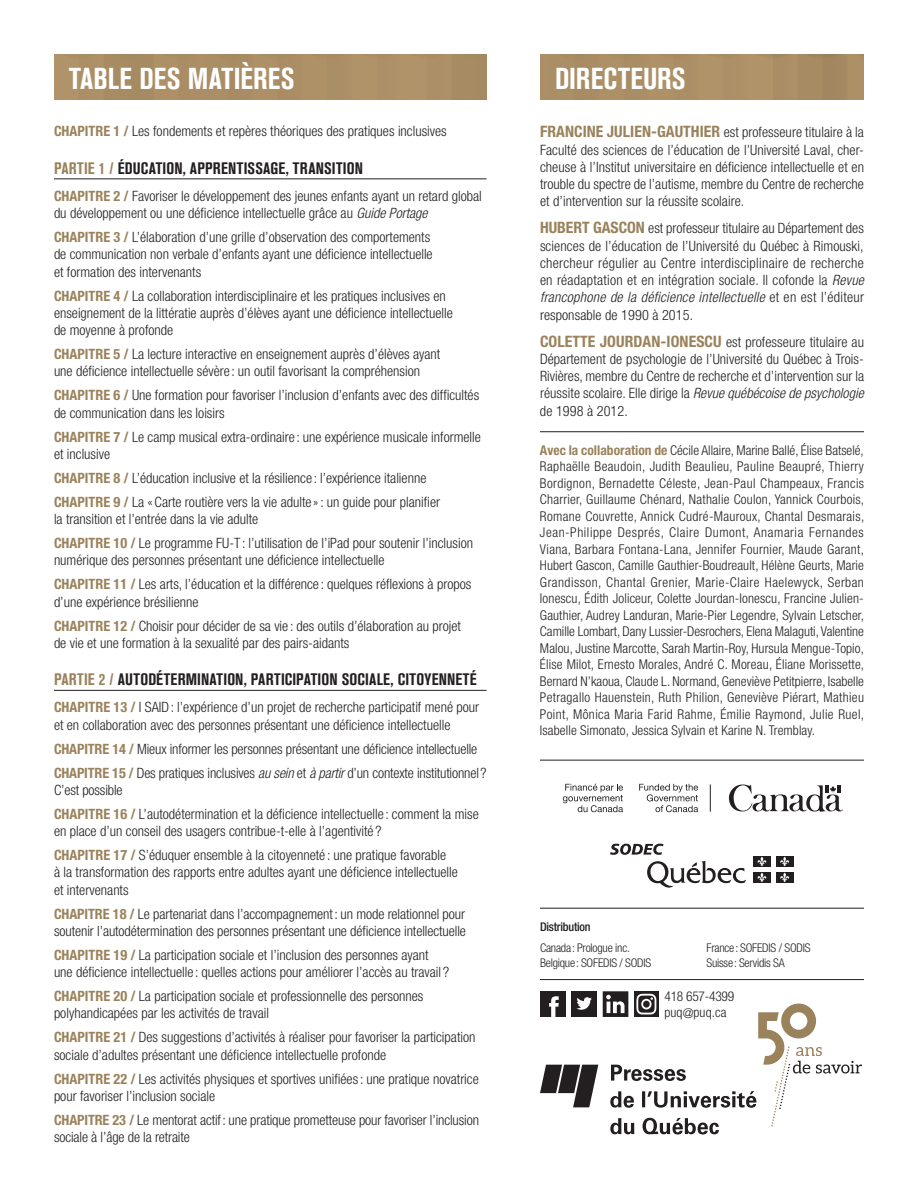
<style>
.page{position:relative;width:918px;height:1188px;background:#fff}
.page>*{position:absolute;margin:0;border:0;box-sizing:border-box;transform-origin:0 0}
._1_Fiche_Titre_verso{font:700 condensed 30px "Akzidenz Grotesk BE";letter-spacing:.01em;color:#fff}
._2_Fiche_Niv1-verso{font:700 condensed 16.5px "Akzidenz Grotesk BE";letter-spacing:.015em;color:#231f20}
._3_Fiche_Niv2-verso{font:300 condensed 14.25px/17.2px "Helvetica Neue";color:#231f20}
._7_Fiche_bios_auteur{font:300 condensed 14.25px/17.2px "Helvetica Neue";letter-spacing:.005em;color:#231f20;text-align:justify}
._8_Fiche_collaborati{font:300 condensed 13.5px/16.5px "Helvetica Neue";letter-spacing:.01em;color:#231f20;text-align:justify}
._8_Fiche_collaborati-2{font:300 condensed 13.5px/15.9px "Helvetica Neue";letter-spacing:-.02em;color:#231f20}
.t1{font:300 condensed 12px/15px "Helvetica Neue";letter-spacing:-.02em;color:#231f20}
.t2{font:500 condensed 12px "Helvetica Neue";letter-spacing:-.02em;color:#231f20}
.s1{font-weight:700;color:#9a825c}
.s2{color:#9a825c}
.s3{font-style:italic}
.s4{font-weight:700;font-size:15.75px;color:#9a825c}
</style>
<div class="page">
<div style="left:54px;top:55px;width:433px;height:45px;background:#ac8f66"></div>
<div style="left:540px;top:55px;width:324px;height:45px;background:#ab8e65"></div>
<hr style="left:540px;top:979px;width:324px;height:1px;background:#231f20">
<svg style="left:540px;top:991px;width:322px;height:143px"></svg>
<hr style="left:540px;top:908px;width:324px;height:1px;background:#231f20">
<hr style="left:540px;top:760px;width:324px;height:1px;background:#231f20">
<svg style="left:729px;top:784px;width:114px;height:28px"></svg>
<svg style="left:563px;top:784px;width:60px;height:28px"></svg>
<svg style="left:639px;top:784px;width:59px;height:28px"></svg>
<svg style="left:710px;top:784px;width:1px;height:28px"></svg>
<svg style="left:647px;top:861px;width:99px;height:27px"></svg>
<div style="left:753px;top:856px;width:18px;height:11px;background:#231f20"></div>
<svg style="left:757px;top:857px;width:10px;height:9px"></svg>
<div style="left:776px;top:856px;width:17px;height:11px;background:#231f20"></div>
<svg style="left:780px;top:857px;width:9px;height:9px"></svg>
<div style="left:753px;top:872px;width:18px;height:11px;background:#231f20"></div>
<svg style="left:757px;top:873px;width:10px;height:9px"></svg>
<div style="left:776px;top:872px;width:17px;height:11px;background:#231f20"></div>
<svg style="left:780px;top:873px;width:9px;height:9px"></svg>
<svg style="left:610px;top:844px;width:54px;height:11px"></svg>
<hr style="left:540px;top:431px;width:324px;height:1px;background:#231f20">
<hr style="left:54px;top:178px;width:433px;height:1px;background:#231f20">
<hr style="left:54px;top:690px;width:433px;height:1px;background:#231f20">
<h1 class="_1_Fiche_Titre_verso" style="left:69px;top:61px;width:227px">TABLE DES MATIÈRES</h1>
<p class="_3_Fiche_Niv2-verso" style="left:54px;top:123px;width:394px"><span class="s1">CHAPITRE 1 /</span> Les fondements et repères théoriques des pratiques inclusives</p>
<p class="_2_Fiche_Niv1-verso" style="left:54px;top:159px;width:310px"><span class="s2">PARTIE 1 /</span> ÉDUCATION, APPRENTISSAGE, TRANSITION</p>
<p class="_3_Fiche_Niv2-verso" style="left:54px;top:187px;width:429px"><span class="s1">CHAPITRE 2 /</span> Favoriser le développement des jeunes enfants ayant un retard global du développement ou une déficience intellectuelle grâce au <span class="s3">Guide Portage</span></p>
<p class="_3_Fiche_Niv2-verso" style="left:54px;top:228px;width:380px"><span class="s1">CHAPITRE 3 /</span> L’élaboration d’une grille d’observation des comportements de communication non verbale d’enfants ayant une déficience intellectuelle et formation des intervenants</p>
<p class="_3_Fiche_Niv2-verso" style="left:54px;top:287px;width:400px"><span class="s1">CHAPITRE 4 /</span> La collaboration interdisciplinaire et les pratiques inclusives en enseignement de la littératie auprès d’élèves ayant une déficience intellectuelle de moyenne à profonde</p>
<p class="_3_Fiche_Niv2-verso" style="left:54px;top:345px;width:388px"><span class="s1">CHAPITRE 5 /</span> La lecture interactive en enseignement auprès d’élèves ayant une déficience intellectuelle sévère : un outil favorisant la compréhension</p>
<p class="_3_Fiche_Niv2-verso" style="left:54px;top:387px;width:427px"><span class="s1">CHAPITRE 6 /</span> Une formation pour favoriser l’inclusion d’enfants avec des difficultés de communication dans les loisirs</p>
<p class="_3_Fiche_Niv2-verso" style="left:54px;top:428px;width:428px"><span class="s1">CHAPITRE 7 /</span> Le camp musical extra-ordinaire : une expérience musicale informelle et inclusive</p>
<p class="_3_Fiche_Niv2-verso" style="left:54px;top:469px;width:374px"><span class="s1">CHAPITRE 8 /</span> L’éducation inclusive et la résilience : l’expérience italienne</p>
<p class="_3_Fiche_Niv2-verso" style="left:54px;top:493px;width:388px"><span class="s1">CHAPITRE 9 /</span> La «Carte routière vers la vie adulte »: un guide pour planifier la transition et l’entrée dans la vie adulte</p>
<p class="_3_Fiche_Niv2-verso" style="left:54px;top:534px;width:421px"><span class="s1">CHAPITRE 10 /</span> Le programme FU-T : l’utilisation de l’iPad pour soutenir l’inclusion numérique des personnes présentant une déficience intellectuelle</p>
<p class="_3_Fiche_Niv2-verso" style="left:54px;top:576px;width:419px"><span class="s1">CHAPITRE 11 /</span> Les arts, l’éducation et la différence : quelques réflexions à propos d’une expérience brésilienne</p>
<p class="_3_Fiche_Niv2-verso" style="left:54px;top:617px;width:409px"><span class="s1">CHAPITRE 12 /</span> Choisir pour décider de sa vie : des outils d’élaboration au projet de vie et une formation à la sexualité par des pairs-aidants</p>
<p class="_2_Fiche_Niv1-verso" style="left:54px;top:670px;width:424px"><span class="s2">PARTIE 2 /</span> AUTODÉTERMINATION, PARTICIPATION SOCIALE, CITOYENNETÉ</p>
<p class="_3_Fiche_Niv2-verso" style="left:54px;top:699px;width:427px"><span class="s1">CHAPITRE 13 /</span> I SAID: l’expérience d’un projet de recherche participatif mené pour et en collaboration avec des personnes présentant une déficience intellectuelle</p>
<p class="_3_Fiche_Niv2-verso" style="left:54px;top:740px;width:425px"><span class="s1">CHAPITRE 14 /</span> Mieux informer les personnes présentant une déficience intellectuelle</p>
<p class="_3_Fiche_Niv2-verso" style="left:54px;top:764px;width:434px"><span class="s1">CHAPITRE 15 /</span> Des pratiques inclusives <span class="s3">au sein</span> et <span class="s3">à partir</span> d’un contexte institutionnel?<br>C’est possible</p>
<p class="_3_Fiche_Niv2-verso" style="left:54px;top:805px;width:426px"><span class="s1">CHAPITRE 16 /</span> L’autodétermination et la déficience intellectuelle : comment la mise en place d’un conseil des usagers contribue-t-elle à l’agentivité ?</p>
<p class="_3_Fiche_Niv2-verso" style="left:54px;top:846px;width:405px"><span class="s1">CHAPITRE 17 /</span> S’éduquer ensemble à la citoyenneté : une pratique favorable<br>à la transformation des rapports entre adultes ayant une déficience intellectuelle et intervenants</p>
<p class="_3_Fiche_Niv2-verso" style="left:54px;top:905px;width:413px"><span class="s1">CHAPITRE 18 /</span> Le partenariat dans l’accompagnement: un mode relationnel pour soutenir l’autodétermination des personnes présentant une déficience intellectuelle</p>
<p class="_3_Fiche_Niv2-verso" style="left:54px;top:946px;width:397px"><span class="s1">CHAPITRE 19 /</span> La participation sociale et l’inclusion des personnes ayant une déficience intellectuelle : quelles actions pour améliorer l’accès au travail ?</p>
<p class="_3_Fiche_Niv2-verso" style="left:54px;top:987px;width:371px"><span class="s1">CHAPITRE 20 /</span> La participation sociale et professionnelle des personnes polyhandicapées par les activités de travail</p>
<p class="_3_Fiche_Niv2-verso" style="left:54px;top:1029px;width:423px"><span class="s1">CHAPITRE 21 /</span> Des suggestions d’activités à réaliser pour favoriser la participation sociale d’adultes présentant une déficience intellectuelle profonde</p>
<p class="_3_Fiche_Niv2-verso" style="left:54px;top:1070px;width:426px"><span class="s1">CHAPITRE 22 /</span> Les activités physiques et sportives unifiées: une pratique novatrice pour favoriser l’inclusion sociale</p>
<p class="_3_Fiche_Niv2-verso" style="left:54px;top:1111px;width:427px"><span class="s1">CHAPITRE 23 /</span> Le mentorat actif: une pratique prometteuse pour favoriser l’inclusion sociale à l’âge de la retraite</p>
<p class="_1_Fiche_Titre_verso" style="left:555px;top:61px;width:132px">DIRECTEURS</p>
<p class="_7_Fiche_bios_auteur" style="left:540px;top:124px;width:326px"><span class="s4">FRANCINE JULIEN-GAUTHIER</span> est professeure titulaire à la Faculté des sciences de l’éducation de l’Université Laval, cher&shy;cheuse à l’Institut universitaire en déficience intellectuelle et en trouble du spectre de l’autisme, membre du Centre de recherche et d’intervention sur la réussite scolaire.</p>
<p class="_7_Fiche_bios_auteur" style="left:540px;top:220px;width:326px"><span class="s4">HUBERT GASCON</span> est professeur titulaire au Département des sciences de l’éducation de l’Université du Québec à Rimouski, chercheur régulier au Centre interdisciplinaire de recherche en réadaptation et en intégration sociale. Il cofonde la <span class="s3">Revue francophone de la déficience intellectuelle</span> et en est l’éditeur responsable de 1990 à 2015.</p>
<p class="_7_Fiche_bios_auteur" style="left:540px;top:333px;width:326px"><span class="s4">COLETTE JOURDAN-IONESCU</span> est professeure titulaire au Département de psychologie de l’Université du Québec à Trois-Rivières, membre du Centre de recherche et d’intervention sur la réussite scolaire. Elle dirige la <span class="s3">Revue québécoise de psychologie </span>de 1998 à 2012.</p>
<p class="_8_Fiche_collaborati" style="left:540px;top:441px;width:326px"><span class="s1">Avec la collaboration de</span> Cécile Allaire, Marine Ballé, Élise Batselé, Raphaëlle Beaudoin, Judith Beaulieu, Pauline Beaupré, Thierry Bordignon, Bernadette Céleste, Jean-Paul Champeaux, Francis Charrier, Guillaume Chénard, Nathalie Coulon, Yannick Courbois, Romane Couvrette, Annick Cudré-Mauroux, Chantal Desmarais, Jean-Philippe Després, Claire Dumont, Anamaria Fernandes Viana, Barbara Fontana-Lana, Jennifer Fournier, Maude Garant, Hubert Gascon, Camille Gauthier-Boudreault, Hélène Geurts, Marie Grandisson, Chantal Grenier, Marie-Claire Haelewyck, Serban Ionescu, Édith Joliceur, Colette Jourdan-Ionescu, Francine Julien-Gauthier, Audrey Landuran, Marie-Pier Legendre, Sylvain Letscher, Camille Lombart, Dany Lussier-Desrochers, Elena Malaguti, Valentine Malou, Justine Marcotte, Sarah Martin-Roy, Hursula Mengue-Topio, Élise Milot, Ernesto Morales, André C. Moreau, Éliane Morissette, Bernard N’kaoua, Claude L. Normand, Geneviève Petitpierre, Isabelle Petragallo Hauenstein, Ruth Philion, Geneviève Piérart, Mathieu Point, Mônica Maria Farid Rahme, Émilie Raymond, Julie Ruel, Isabelle Simonato, Jessica Sylvain et Karine N. Tremblay.</p>
<p class="t2" style="left:540px;top:919px;width:52px">Distribution</p>
<p class="t1" style="left:540px;top:940px;width:113px">Canada: Prologue inc.<br>Belgique: SOFEDIS / SODIS</p>
<p class="t1" style="left:706px;top:940px;width:105px">France: SOFEDIS / SODIS<br>Suisse: Servidis SA</p>
<p class="_8_Fiche_collaborati-2" style="left:664px;top:988px;width:71px">418 657-4399 puq@puq.ca</p>
</div>
